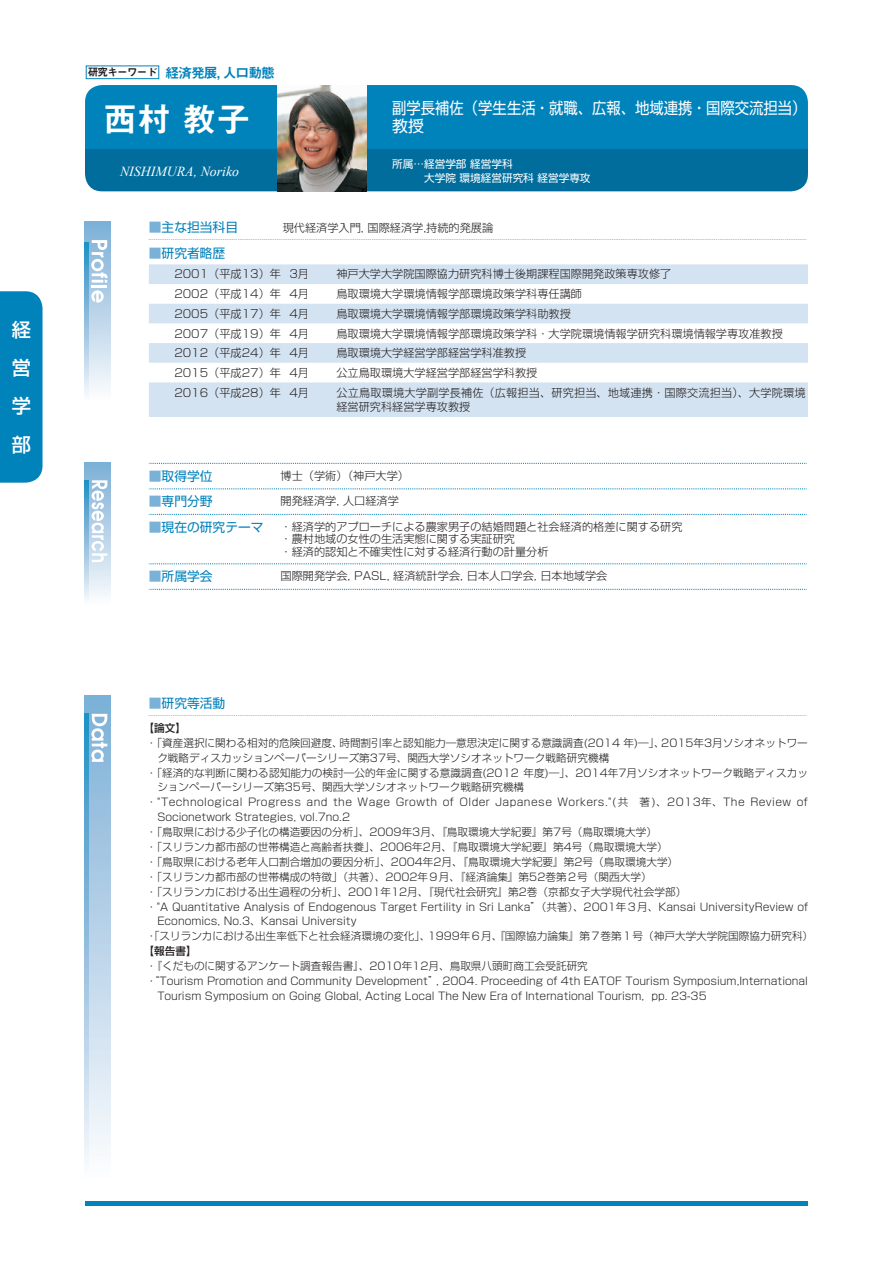
<style>
.page{position:relative;width:893px;height:1263px;background:#fff}
.page>*{position:absolute;margin:0;border:0;box-sizing:border-box;transform-origin:0 0}
.t1{font:34.05px "Midashi Go Pro MB31";color:#fff}
.t2{font:500 19.2px/38.2px "Shin Go Pro";color:#fff;text-align:justify}
.t3{font:15.9px "Shin Go Pro";color:#fff;scale:.9 1}
.t4{font:15.9px "Shin Go Pro";color:#fff}
.t5{font:italic 13.8px "Times New Roman";color:#fff}
.t6{font:13.8px "Midashi Go Pro MB31";letter-spacing:-.075em;color:#0082bb}
._10Q新ゴＬ{font:12.75px "Shin Go Pro";color:#0082bb}
._10_5Q新ゴＬ{font:300 11.1px/14.9px "Shin Go Pro";color:#231f20}
._10Q新ゴＬ-2{font:300 11.1px "Shin Go Pro";color:#0082bb}
._10Q新ゴＬ-3{font:300 10.65px/14.9px "Shin Go Pro";color:#231f20}
._10Q新ゴＬ-4{font:300 10.65px/14.9px "Shin Go Pro";letter-spacing:.04em;color:#231f20}
.t7{font:10.65px "Shin Go Pro";color:#fff}
._10Q新ゴＬ-5{font:500 10.65px "Shin Go Pro";color:#231f20}
.t8{font:10.65px "Midashi Go Pro MB31";letter-spacing:-.075em;color:#231f20}
.s1{font-weight:400;font-size:12.75px;color:#7ab1d7}
.s2{font-weight:400;font-size:12.75px;color:#0082bb}
.s3{color:#7ab1d7}
</style>
<div class="page">
<hr style="left:85px;top:1201px;width:723px;height:4px;background:#0082bb">
<div style="left:85px;top:85px;width:723px;height:65px;background:#0082bb;border-radius:17px"></div>
<div style="left:85px;top:150px;width:723px;height:41px;background:#006d9d;border-radius:17px"></div>
<div style="left:0;top:291px;width:43px;height:192px;background:#0082bb"></div>
<div style="left:85px;top:695px;width:26px;height:483px;background:linear-gradient(to bottom,#7baed6,#fbfbfd)"></div>
<svg style="left:85px;top:714px;width:3px;height:464px"></svg>
<svg style="left:91px;top:714px;width:16px;height:48px"></svg>
<div style="left:85px;top:221px;width:26px;height:179px;background:linear-gradient(to bottom,#7aaed6,#fafbfd)"></div>
<svg style="left:85px;top:242px;width:3px;height:158px"></svg>
<svg style="left:91px;top:240px;width:17px;height:43px"></svg>
<hr style="left:92px;top:285px;width:15px;height:3px;background:#fff">
<svg style="left:91px;top:290px;width:13px;height:13px"></svg>
<div style="left:86px;top:66px;width:73px;height:13px;border:1px solid #0082bb"></div>
<svg style="left:149px;top:264px;width:659px;height:153px;fill:#d4e3f1"></svg>
<img style="left:277px;top:85px;width:90px;height:106px">
<div style="left:85px;top:462px;width:26px;height:142px;background:linear-gradient(to bottom,#7db0d7,#f9fafc)"></div>
<svg style="left:85px;top:480px;width:3px;height:124px"></svg>
<svg style="left:92px;top:480px;width:15px;height:82px"></svg>
<svg style="left:149px;top:463px;width:658px;height:1px"></svg>
<svg style="left:149px;top:489px;width:658px;height:1px"></svg>
<svg style="left:149px;top:514px;width:658px;height:1px"></svg>
<svg style="left:149px;top:564px;width:658px;height:1px"></svg>
<svg style="left:149px;top:589px;width:658px;height:1px"></svg>
<h2 class="t2" style="left:12px;top:308px;width:20px">経営学部</h2>
<p class="t8" style="left:88px;top:64px;width:71px">研究キーワード</p>
<p class="t6" style="left:166px;top:62px;width:111px">経済発展, 人口動態</p>
<p class="t1" style="left:103px;top:92px;width:149px">西村 教子</p>
<p class="t3" style="left:392px;top:95px;width:462px">副学長補佐（学生生活・就職、広報、地域連携・国際交流担当）</p>
<p class="t4" style="left:392px;top:112px;width:33px">教授</p>
<p class="t5" style="left:120px;top:162px;width:120px">NISHIMURA, Noriko</p>
<p class="t7" style="left:392px;top:155px;width:122px">所属…経営学部 経営学科</p>
<p class="t7" style="left:392px;top:169px;width:200px">　　　大学院 環境経営研究科 経営学専攻</p>
<p class="_10_5Q新ゴＬ" style="left:149px;top:219px;width:346px"><span class="s1">■</span><span class="s2">主な担当科目</span>　　　　現代経済学入門, 国際経済学,持続的発展論</p>
<p class="_10Q新ゴＬ-2" style="left:149px;top:230px;width:660px">┈┈┈┈┈┈┈┈┈┈┈┈┈┈┈┈┈┈┈┈┈┈┈┈┈┈┈┈┈┈┈┈┈┈┈┈┈┈┈┈┈┈┈┈┈┈┈┈┈┈┈┈┈┈┈┈┈┈┈</p>
<p class="_10Q新ゴＬ" style="left:149px;top:243px;width:78px"><span class="s3">■</span>研究者略歴</p>
<p class="_10_5Q新ゴＬ" style="left:174px;top:265px;width:136px">2001（平成13）年 3月</p>
<p class="_10_5Q新ゴＬ" style="left:336px;top:265px;width:336px">神戸大学大学院国際協力研究科博士後期課程国際開発政策専攻修了</p>
<p class="_10_5Q新ゴＬ" style="left:174px;top:285px;width:136px">2002（平成14）年 4月</p>
<p class="_10_5Q新ゴＬ" style="left:336px;top:285px;width:247px">鳥取環境大学環境情報学部環境政策学科専任講師</p>
<p class="_10_5Q新ゴＬ" style="left:174px;top:305px;width:136px">2005（平成17）年 4月</p>
<p class="_10_5Q新ゴＬ" style="left:336px;top:305px;width:236px">鳥取環境大学環境情報学部環境政策学科助教授</p>
<p class="_10_5Q新ゴＬ" style="left:174px;top:324px;width:136px">2007（平成19）年 4月</p>
<p class="_10_5Q新ゴＬ" style="left:336px;top:324px;width:448px">鳥取環境大学環境情報学部環境政策学科・大学院環境情報学研究科環境情報学専攻准教授</p>
<p class="_10_5Q新ゴＬ" style="left:174px;top:344px;width:136px">2012（平成24）年 4月</p>
<p class="_10_5Q新ゴＬ" style="left:336px;top:344px;width:191px">鳥取環境大学経営学部経営学科准教授</p>
<p class="_10_5Q新ゴＬ" style="left:174px;top:364px;width:136px">2015（平成27）年 4月</p>
<p class="_10_5Q新ゴＬ" style="left:336px;top:364px;width:202px">公立鳥取環境大学経営学部経営学科教授</p>
<p class="_10_5Q新ゴＬ" style="left:174px;top:383px;width:136px">2016（平成28）年 4月</p>
<p class="_10_5Q新ゴＬ" style="left:336px;top:383px;width:471px">公立鳥取環境大学副学長補佐（広報担当、研究担当、地域連携・国際交流担当）、大学院環境経営研究科経営学専攻教授</p>
<p class="_10Q新ゴＬ" style="left:149px;top:466px;width:65px"><span class="s3">■</span>取得学位</p>
<p class="_10_5Q新ゴＬ" style="left:281px;top:467px;width:130px">博士（学術）（神戸大学）</p>
<p class="_10Q新ゴＬ" style="left:149px;top:491px;width:65px"><span class="s3">■</span>専門分野</p>
<p class="_10_5Q新ゴＬ" style="left:281px;top:492px;width:120px">開発経済学, 人口経済学</p>
<p class="_10Q新ゴＬ" style="left:149px;top:517px;width:116px"><span class="s3">■</span>現在の研究テーマ</p>
<p class="_10_5Q新ゴＬ" style="left:281px;top:518px;width:403px">・経済学的アプローチによる農家男子の結婚問題と社会経済的格差に関する研究</p>
<p class="_10_5Q新ゴＬ" style="left:281px;top:530px;width:236px">・農村地域の女性の生活実態に関する実証研究</p>
<p class="_10_5Q新ゴＬ" style="left:281px;top:543px;width:269px">・経済的認知と不確実性に対する経済行動の計量分析</p>
<p class="_10Q新ゴＬ" style="left:149px;top:566px;width:65px"><span class="s3">■</span>所属学会</p>
<p class="_10_5Q新ゴＬ" style="left:281px;top:567px;width:328px">国際開発学会, PASL, 経済統計学会, 日本人口学会, 日本地域学会</p>
<p class="_10Q新ゴＬ" style="left:149px;top:693px;width:78px"><span class="s3">■</span>研究等活動</p>
<p class="_10Q新ゴＬ-2" style="left:149px;top:706px;width:660px">┈┈┈┈┈┈┈┈┈┈┈┈┈┈┈┈┈┈┈┈┈┈┈┈┈┈┈┈┈┈┈┈┈┈┈┈┈┈┈┈┈┈┈┈┈┈┈┈┈┈┈┈┈┈┈┈┈┈┈</p>
<p class="_10Q新ゴＬ-5" style="left:144px;top:719px;width:44px">【論文】</p>
<p class="_10Q新ゴＬ-3" style="left:157px;top:734px;width:652px;text-indent:-11px">・「資産選択に関わる相対的危険回避度、時間割引率と認知能力―意思決定に関する意識調査(2014 年)―」、2015年3月ソシオネットワーク戦略ディスカッションペーパーシリーズ第37号、関西大学ソシオネットワーク戦略研究機構</p>
<p class="_10Q新ゴＬ-3" style="left:157px;top:764px;width:652px;text-indent:-11px">・「経済的な判断に関わる認知能力の検討―公的年金に関する意識調査(2012 年度)―」、2014年7月ソシオネットワーク戦略ディスカッションペーパーシリーズ第35号、関西大学ソシオネットワーク戦略研究機構</p>
<p class="_10Q新ゴＬ-4" style="left:157px;top:793px;width:652px;text-indent:-11px">・"Technological Progress and the Wage Growth of Older Japanese Workers."(共 著)、2013年、The Review of<br>Socionetwork Strategies, vol.7no.2</p>
<p class="_10Q新ゴＬ-3" style="left:146px;top:823px;width:512px">・「鳥取県における少子化の構造要因の分析」、2009年3月、『鳥取環境大学紀要』第7号（鳥取環境大学）</p>
<p class="_10Q新ゴＬ-3" style="left:146px;top:838px;width:523px">・「スリランカ都市部の世帯構造と高齢者扶養」、2006年2月、『鳥取環境大学紀要』第4号（鳥取環境大学）</p>
<p class="_10Q新ゴＬ-3" style="left:146px;top:853px;width:534px">・「鳥取県における老年人口割合増加の要因分析」、2004年2月、『鳥取環境大学紀要』第2号（鳥取環境大学）</p>
<p class="_10Q新ゴＬ-3" style="left:146px;top:868px;width:507px">・「スリランカ都市部の世帯構成の特徴」（共著）、2002年９月、『経済論集』第52巻第２号（関西大学）</p>
<p class="_10Q新ゴＬ-3" style="left:146px;top:883px;width:542px">・「スリランカにおける出生過程の分析」、2001年12月、『現代社会研究』第2巻（京都女子大学現代社会学部）</p>
<p class="_10Q新ゴＬ-3" style="left:157px;top:898px;width:652px;text-indent:-11px">・"A Quantitative Analysis of Endogenous Target Fertility in Sri Lanka”（共著）、2001年３月、Kansai UniversityReview of<br>Economics, No.3、Kansai University</p>
<p class="_10Q新ゴＬ-3" style="left:146px;top:927px;width:669px">・「スリランカにおける出生率低下と社会経済環境の変化」、1999年６月、『国際協力論集』第７巻第１号（神戸大学大学院国際協力研究科）</p>
<p class="_10Q新ゴＬ-5" style="left:144px;top:942px;width:55px">【報告書】</p>
<p class="_10Q新ゴＬ-3" style="left:146px;top:957px;width:443px">・『くだものに関するアンケート調査報告書』、2010年12月、鳥取県八頭町商工会受託研究</p>
<p class="_10Q新ゴＬ-3" style="left:157px;top:972px;width:652px;text-indent:-11px">・“Tourism Promotion and Community Development”, 2004. Proceeding of 4th EATOF Tourism Symposium,International<br>Tourism Symposium on Going Global, Acting Local The New Era of International Tourism, pp. 23-35</p>
</div>
